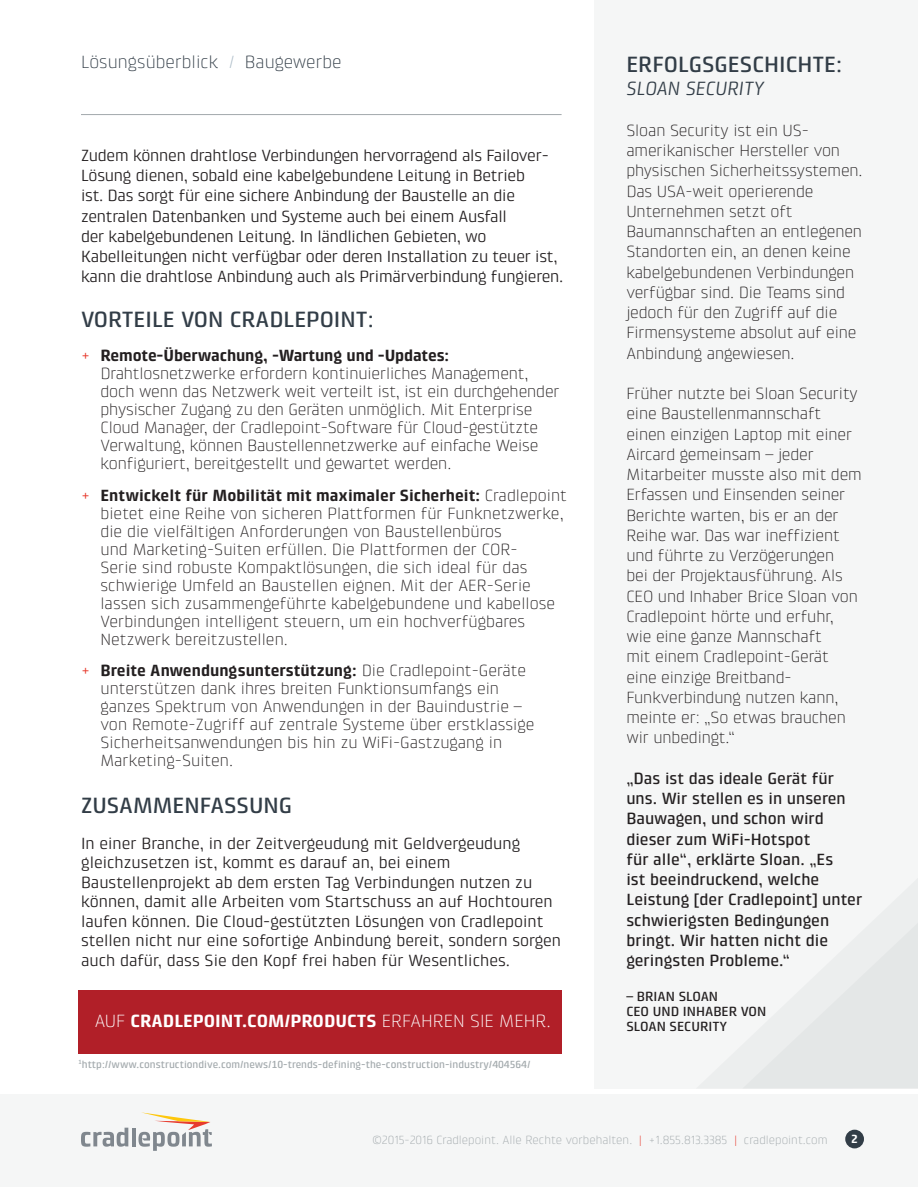
<style>
.page{position:relative;width:918px;height:1188px;background:#fff}
.page>*{position:absolute;margin:0;border:0;box-sizing:border-box;transform-origin:0 0}
.Content_headline{font:500 22.5px "Klint Pro";color:#323d47}
.Sidebar_headline{font:500 22.5px "Klint Pro";color:#323d47}
.Sidebar_subhead{font:italic 19.5px "Klint Pro";color:#323d47}
.Learn_More_Callout{font:700 18px "Klint Pro";color:#fff}
.Taxonomy_label{font:300 18px "Klint LT Pro";color:#323d47}
.Sidebar_copy{font:300 16.5px/20.2px "Klint LT Pro";letter-spacing:-.01em;color:#231f20}
.Body_copy{font:16.5px/20.2px "Klint Pro";letter-spacing:-.015em;color:#231f20}
.Sidebar_quote{font:500 16.5px/20.2px "Klint Pro";color:#231f20}
.Sidebar_quote-2{font:500 13.5px "Klint Pro";color:#231f20}
.t1{font:300 12px "Klint LT Pro";color:#a2a9ac}
.Page{font:700 12px "Klint Pro";color:#fff}
.Source_fineprint{font:500 10.5px "Klint Pro";color:#a2a9ac}
.s1{color:#a9b9c5}
.s2{font-family:"Klint LT Pro";font-weight:300}
.s3{font-family:"Klint Pro";font-weight:400;color:#e73b2e}
.s4{font-family:"Klint Pro";font-weight:700}
.s5{color:#e73b2e}
</style>
<div class="page">
<div style="left:0;top:1094px;width:918px;height:93px;background:#f5f6f6"></div>
<svg style="left:81px;top:1128px;width:47px;height:19px"></svg>
<hr style="left:132px;top:1128px;width:4px;height:18px;background:#80878e">
<svg style="left:138px;top:1112px;width:74px;height:39px"></svg>
<div style="left:845px;top:1130px;width:19px;height:18px;background:#323d47;border-radius:50%"></div>
<hr style="left:81px;top:114px;width:481px;height:1px;background:#a2a9ac">
<div style="left:594px;top:0;width:324px;height:1089px;background:#f5f6f6"></div>
<svg style="left:743px;top:923px;width:175px;height:165px"></svg>
<div style="left:78px;top:991px;width:484px;height:63px;background:#b11f28"></div>
<p class="Taxonomy_label" style="left:81px;top:52px;width:262px">Lösungsüberblick <span class="s1">/</span> Baugewerbe</p>
<p class="Sidebar_headline" style="left:626px;top:52px;width:217px">ERFOLGSGESCHICHTE:</p>
<p class="Sidebar_subhead" style="left:626px;top:78px;width:139px">SLOAN SECURITY</p>
<p class="Sidebar_copy" style="left:626px;top:120px;width:238px">Sloan Security ist ein US&shy;amerikanischer Hersteller von physischen Sicherheitssystemen.<br>Das USA-weit operierende<br>Unternehmen setzt oft<br>Baumannschaften an entlegenen<br>Standorten ein, an denen keine kabelgebundenen Verbindungen verfügbar sind. Die Teams sind jedoch für den Zugriff auf die<br>Firmensysteme absolut auf eine<br>Anbindung angewiesen.</p>
<p class="Sidebar_copy" style="left:626px;top:383px;width:237px">Früher nutzte bei Sloan Security eine Baustellenmannschaft einen einzigen Laptop mit einer<br>Aircard gemeinsam – jeder<br>Mitarbeiter musste also mit dem<br>Erfassen und Einsenden seiner<br>Berichte warten, bis er an der<br>Reihe war. Das war ineffizient und führte zu Verzögerungen<br>bei der Projektausführung. Als<br>CEO und Inhaber Brice Sloan von<br>Cradlepoint hörte und erfuhr, wie eine ganze Mannschaft<br>mit einem Cradlepoint-Gerät eine einzige Breitband-<br>Funkverbindung nutzen kann, meinte er: „So etwas brauchen wir unbedingt.“</p>
<p class="Sidebar_quote" style="left:626px;top:768px;width:237px">„Das ist das ideale Gerät für uns. Wir stellen es in unseren<br>Bauwagen, und schon wird dieser zum WiFi-Hotspot<br>für alle“, erklärte Sloan. „Es<br>ist beeindruckend, welche<br>Leistung [der Cradlepoint] unter schwierigsten Bedingungen bringt. Wir hatten nicht die geringsten Probleme.“</p>
<p class="Sidebar_quote-2" style="left:626px;top:989px;width:93px">– BRIAN SLOAN</p>
<p class="Sidebar_quote-2" style="left:626px;top:1004px;width:141px">CEO UND INHABER VON</p>
<p class="Learn_More_Callout" style="left:95px;top:1011px;width:458px"><span class="s2">AUF</span> CRADLEPOINT.COM/PRODUCTS <span class="s2">ERFAHREN SIE MEHR.</span></p>
<p class="Sidebar_quote-2" style="left:626px;top:1019px;width:102px">SLOAN SECURITY</p>
<p class="Source_fineprint" style="left:78px;top:1058px;width:454px"><sup>1</sup>http://www.constructiondive.com/news/10-trends-defining-the-construction-industry/404564/</p>
<p class="Body_copy" style="left:81px;top:145px;width:484px">Zudem können drahtlose Verbindungen hervorragend als Failover-Lösung dienen, sobald eine kabelgebundene Leitung in Betrieb<br>ist. Das sorgt für eine sichere Anbindung der Baustelle an die zentralen Datenbanken und Systeme auch bei einem Ausfall<br>der kabelgebundenen Leitung. In ländlichen Gebieten, wo Kabelleitungen nicht verfügbar oder deren Installation zu teuer ist, kann die drahtlose Anbindung auch als Primärverbindung fungieren.</p>
<p class="Content_headline" style="left:81px;top:306px;width:294px">VORTEILE VON CRADLEPOINT:</p>
<p class="Sidebar_copy" style="left:100px;top:346px;width:461px;line-height:18px;text-indent:-20px"><span class="s3">+</span> <span class="s4">Remote-Überwachung, -Wartung und -Updates:<br></span>Drahtlosnetzwerke erfordern kontinuierliches Management, doch wenn das Netzwerk weit verteilt ist, ist ein durchgehender physischer Zugang zu den Geräten unmöglich. Mit Enterprise Cloud Manager, der Cradlepoint-Software für Cloud-gestützte Verwaltung, können Baustellennetzwerke auf einfache Weise konfiguriert, bereitgestellt und gewartet werden.</p>
<p class="Sidebar_copy" style="left:100px;top:486px;width:468px;line-height:18px;text-indent:-20px"><span class="s3">+</span> <span class="s4">Entwickelt für Mobilität mit maximaler Sicherheit:</span> Cradlepoint bietet eine Reihe von sicheren Plattformen für Funknetzwerke, die die vielfältigen Anforderungen von Baustellenbüros<br>und Marketing-Suiten erfüllen. Die Plattformen der COR-<br>Serie sind robuste Kompaktlösungen, die sich ideal für das schwierige Umfeld an Baustellen eignen. Mit der AER-Serie lassen sich zusammengeführte kabelgebundene und kabellose Verbindungen intelligent steuern, um ein hochverfügbares Netzwerk bereitzustellen.</p>
<p class="Sidebar_copy" style="left:100px;top:661px;width:435px;line-height:18px;text-indent:-20px"><span class="s3">+</span> <span class="s4">Breite Anwendungsunterstützung:</span> Die Cradlepoint-Geräte unterstützen dank ihres breiten Funktionsumfangs ein ganzes Spektrum von Anwendungen in der Bauindustrie – von Remote-Zugriff auf zentrale Systeme über erstklassige Sicherheitsanwendungen bis hin zu WiFi-Gastzugang in Marketing-Suiten.</p>
<p class="Content_headline" style="left:81px;top:792px;width:213px">ZUSAMMENFASSUNG</p>
<p class="Body_copy" style="left:81px;top:833px;width:482px;line-height:19.5px">In einer Branche, in der Zeitvergeudung mit Geldvergeudung gleichzusetzen ist, kommt es darauf an, bei einem Baustellenprojekt ab dem ersten Tag Verbindungen nutzen zu können, damit alle Arbeiten vom Startschuss an auf Hochtouren laufen können. Die Cloud-gestützten Lösungen von Cradlepoint stellen nicht nur eine sofortige Anbindung bereit, sondern sorgen auch dafür, dass Sie den Kopf frei haben für Wesentliches.</p>
<p class="t1" style="left:373px;top:1133px;width:457px">©2015-2016 Cradlepoint. Alle Rechte vorbehalten. <span class="s5">|</span> +1.855.813.3385 <span class="s5">|</span> cradlepoint.com</p>
<p class="Page" style="left:851px;top:1132px;width:8px">2</p>
</div>
